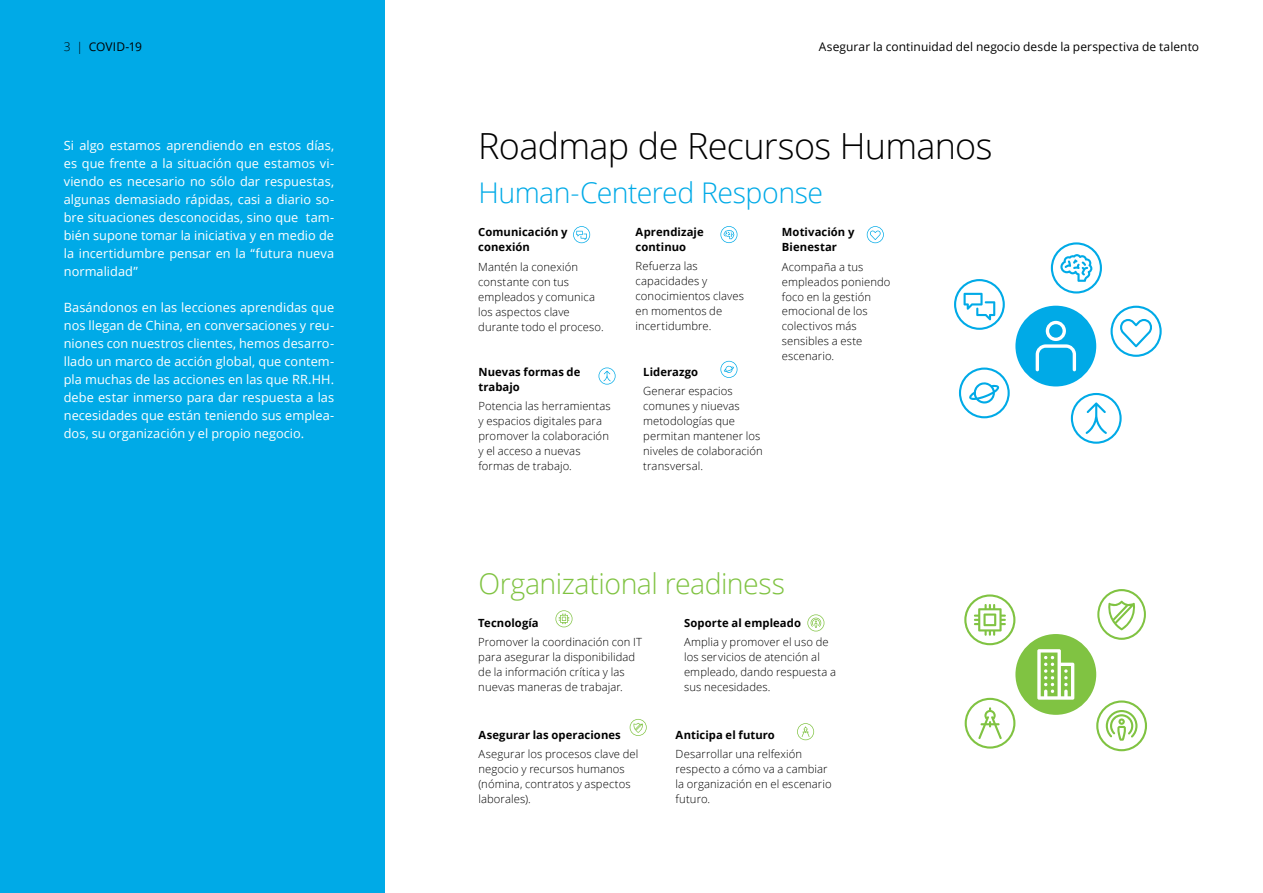
<style>
.page{position:relative;width:1263px;height:893px;background:#fff}
.page>*{position:absolute;margin:0;border:0;box-sizing:border-box;transform-origin:0 0}
.t1{font:300 36px "Open Sans";letter-spacing:-.02em;color:#000}
.t2{font:300 28.5px "Open Sans";letter-spacing:-.015em;color:#80c342}
.t3{font:300 28.5px "Open Sans";letter-spacing:-.02em;color:#00aae7}
.t4{font:12.75px/18px "Open Sans";letter-spacing:.005em;color:#fff;text-align:justify}
.t5{font:12px "Open Sans";letter-spacing:.005em;color:#000}
.t6{font:300 11.25px/15px "Open Sans";letter-spacing:.01em;color:#000}
.t7{font:700 11.25px/15px "Open Sans";letter-spacing:.005em;color:#000}
.s1{font-weight:300}
</style>
<div class="page">
<div style="left:0;top:0;width:385px;height:893px;background:#00aae7"></div>
<svg style="left:573px;top:226px;width:17px;height:17px"></svg>
<svg style="left:720px;top:361px;width:17px;height:17px"></svg>
<svg style="left:720px;top:226px;width:17px;height:17px"></svg>
<svg style="left:867px;top:226px;width:17px;height:17px"></svg>
<svg style="left:954px;top:242px;width:208px;height:202px"></svg>
<svg style="left:598px;top:368px;width:17px;height:17px"></svg>
<svg style="left:555px;top:610px;width:17px;height:17px"></svg>
<svg style="left:630px;top:719px;width:17px;height:17px"></svg>
<svg style="left:797px;top:723px;width:17px;height:17px"></svg>
<svg style="left:964px;top:589px;width:183px;height:162px"></svg>
<svg style="left:807px;top:614px;width:17px;height:17px"></svg>
<p class="t5" style="left:64px;top:38px;width:80px"><span class="s1">3 |</span> COVID-19</p>
<p class="t5" style="left:819px;top:38px;width:382px">Asegurar la continuidad del negocio desde la perspectiva de talento</p>
<p class="t4" style="left:64px;top:136px;width:272px">Si algo estamos aprendiendo en estos días, es que frente a la situación que estamos vi&shy;viendo es necesario no sólo dar respuestas, algunas demasiado rápidas, casi a diario so&shy;bre situaciones desconocidas, sino que tam&shy;bién supone tomar la iniciativa y en medio de la incertidumbre pensar en la “futura nueva normalidad”</p>
<p class="t4" style="left:64px;top:298px;width:272px">Basándonos en las lecciones aprendidas que nos llegan de China, en conversaciones y reu&shy;niones con nuestros clientes, hemos desarro&shy;llado un marco de acción global, que contem&shy;pla muchas de las acciones en las que RR.HH. debe estar inmerso para dar respuesta a las necesidades que están teniendo sus emplea&shy;dos, su organización y el propio negocio.</p>
<h1 class="t1" style="left:478px;top:122px;width:516px">Roadmap de Recursos Humanos</h1>
<h2 class="t3" style="left:478px;top:173px;width:346px">Human-Centered Response</h2>
<p class="t7" style="left:478px;top:224px;width:91px">Comunicación y conexión</p>
<p class="t6" style="left:478px;top:259px;width:127px">Mantén la conexión constante con tus empleados y comunica los aspectos clave durante todo el proceso.</p>
<p class="t7" style="left:478px;top:364px;width:103px">Nuevas formas de trabajo</p>
<p class="t6" style="left:478px;top:398px;width:134px">Potencia las herramientas y espacios digitales para promover la colaboración y el acceso a nuevas formas de trabajo.</p>
<p class="t7" style="left:636px;top:224px;width:70px">Aprendizaje continuo</p>
<p class="t6" style="left:636px;top:258px;width:110px">Refuerza las capacidades y conocimientos claves en momentos de incertidumbre.</p>
<p class="t7" style="left:643px;top:364px;width:56px">Liderazgo</p>
<p class="t6" style="left:643px;top:383px;width:121px">Generar espacios comunes y niuevas metodologías que permitan mantener los niveles de colaboración transversal.</p>
<p class="t7" style="left:782px;top:224px;width:74px">Motivación y<br>Bienestar</p>
<p class="t6" style="left:782px;top:259px;width:110px">Acompaña a tus empleados poniendo foco en la gestión emocional de los colectivos más sensibles a este escenario.</p>
<h2 class="t2" style="left:478px;top:565px;width:308px">Organizational readiness</h2>
<p class="t7" style="left:478px;top:615px;width:62px">Tecnología</p>
<p class="t6" style="left:478px;top:634px;width:165px">Promover la coordinación con IT para asegurar la disponibilidad de la información crítica y las nuevas maneras de trabajar.</p>
<p class="t7" style="left:478px;top:727px;width:144px">Asegurar las operaciones</p>
<p class="t6" style="left:478px;top:746px;width:161px">Asegurar los procesos clave del negocio y recursos humanos (nómina, contratos y aspectos laborales).</p>
<p class="t7" style="left:684px;top:615px;width:118px">Soporte al empleado</p>
<p class="t6" style="left:684px;top:634px;width:154px">Amplia y promover el uso de los servicios de atención al empleado, dando respuesta a sus necesidades.</p>
<p class="t7" style="left:676px;top:727px;width:101px">Anticipa el futuro</p>
<p class="t6" style="left:676px;top:746px;width:158px">Desarrollar una relfexión respecto a cómo va a cambiar la organización en el escenario futuro.</p>
</div>
